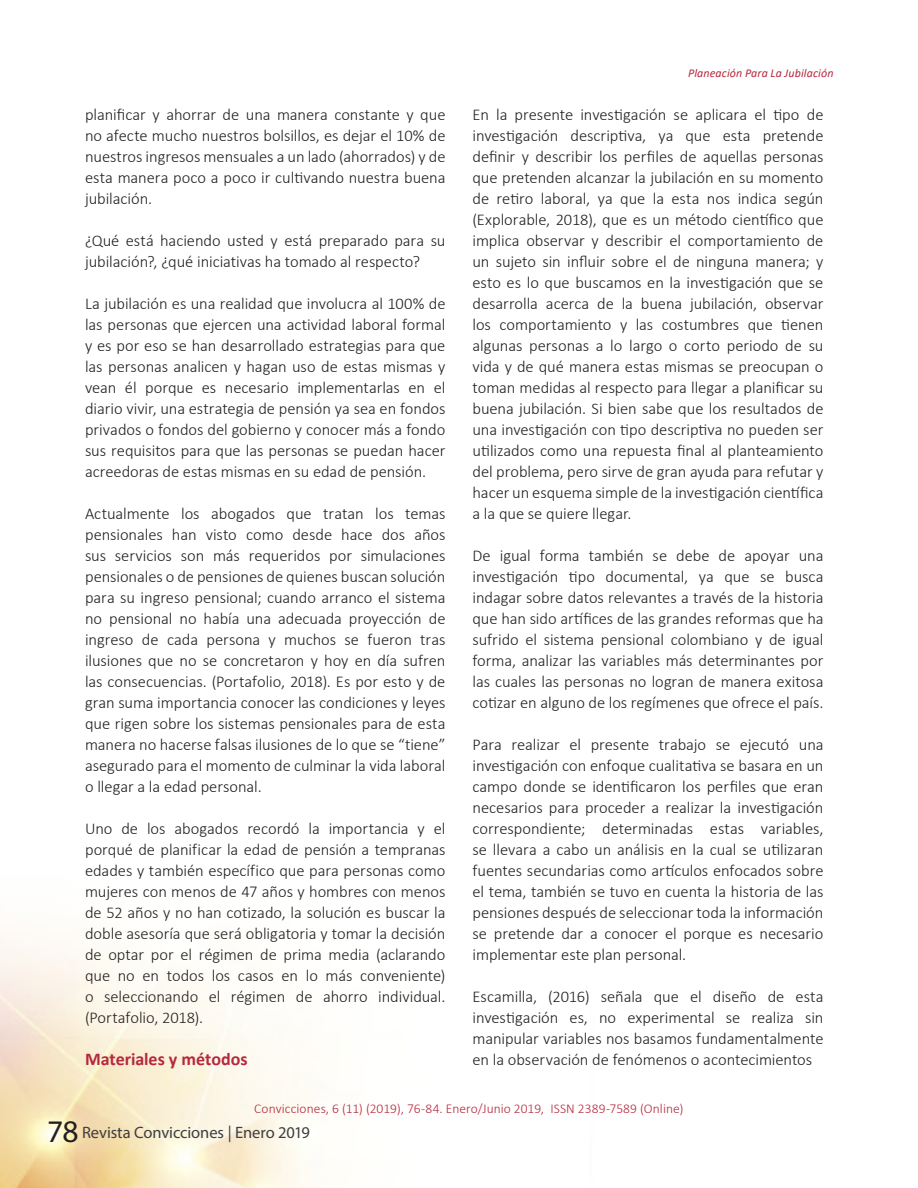
<style>
.page{position:relative;width:918px;height:1188px;background:#fff}
.page>*{position:absolute;margin:0;border:0;box-sizing:border-box;transform-origin:0 0}
.t1{font:700 18px "Calibri";color:#b5283e}
.Sub2{font:300 16.5px/21px "Calibri";letter-spacing:-.005em;color:#231f20;text-align:justify}
.t2{font:16.5px "Myriad Pro";letter-spacing:-.005em;color:#3e3e3f}
.Sub2-2{font:300 13.5px "Calibri";letter-spacing:.005em;color:#b5283e}
.titulo{font:italic 12px "Calibri";letter-spacing:.01em;color:#b5283e}
.s1{font-size:31.5px;color:#231f20}
</style>
<div class="page">
<img style="left:0;top:936px;width:311px;height:252px">
<p class="Sub2" style="left:85px;top:104px;width:362px">planificar y ahorrar de una manera constante y que no afecte mucho nuestros bolsillos, es dejar el 10% de nuestros ingresos mensuales a un lado (ahorrados) y de esta manera poco a poco ir cultivando nuestra buena jubilación.</p>
<p class="Sub2" style="left:85px;top:230px;width:362px">¿Qué está haciendo usted y está preparado para su jubilación?, ¿qué iniciativas ha tomado al respecto?</p>
<p class="Sub2" style="left:85px;top:293px;width:362px">La jubilación es una realidad que involucra al 100% de las personas que ejercen una actividad laboral formal y es por eso se han desarrollado estrategias para que las personas analicen y hagan uso de estas mismas y vean él porque es necesario implementarlas en el diario vivir, una estrategia de pensión ya sea en fondos privados o fondos del gobierno y conocer más a fondo sus requisitos para que las personas se puedan hacer acreedoras de estas mismas en su edad de pensión.</p>
<p class="Sub2" style="left:85px;top:503px;width:362px">Actualmente los abogados que tratan los temas pensionales han visto como desde hace dos años sus servicios son más requeridos por simulaciones pensionales o de pensiones de quienes buscan solución para su ingreso pensional; cuando arranco el sistema no pensional no había una adecuada proyección de ingreso de cada persona y muchos se fueron tras ilusiones que no se concretaron y hoy en día sufren las consecuencias. (Portafolio, 2018). Es por esto y de gran suma importancia conocer las condiciones y leyes que rigen sobre los sistemas pensionales para de esta manera no hacerse falsas ilusiones de lo que se “tiene” asegurado para el momento de culminar la vida laboral o llegar a la edad personal.</p>
<p class="Sub2" style="left:85px;top:818px;width:362px">Uno de los abogados recordó la importancia y el porqué de planificar la edad de pensión a tempranas edades y también específico que para personas como mujeres con menos de 47 años y hombres con menos de 52 años y no han cotizado, la solución es buscar la doble asesoría que será obligatoria y tomar la decisión de optar por el régimen de prima media (aclarando que no en todos los casos en lo más conveniente) o seleccionando el régimen de ahorro individual. (Portafolio, 2018).</p>
<p class="t1" style="left:85px;top:1047px;width:164px">Materiales y métodos</p>
<p class="titulo" style="left:688px;top:65px;width:147px">Planeación Para La Jubilación</p>
<p class="Sub2" style="left:472px;top:104px;width:353px">En la presente investigación se aplicara el tipo de investigación descriptiva, ya que esta pretende definir y describir los perfiles de aquellas personas que pretenden alcanzar la jubilación en su momento de retiro laboral, ya que la esta nos indica según (Explorable, 2018), que es un método científico que implica observar y describir el comportamiento de un sujeto sin influir sobre el de ninguna manera; y esto es lo que buscamos en la investigación que se desarrolla acerca de la buena jubilación, observar los comportamiento y las costumbres que tienen algunas personas a lo largo o corto periodo de su vida y de qué manera estas mismas se preocupan o toman medidas al respecto para llegar a planificar su buena jubilación. Si bien sabe que los resultados de una investigación con tipo descriptiva no pueden ser utilizados como una repuesta final al planteamiento del problema, pero sirve de gran ayuda para refutar y hacer un esquema simple de la investigación científica a la que se quiere llegar.</p>
<p class="Sub2" style="left:472px;top:545px;width:353px">De igual forma también se debe de apoyar una investigación tipo documental, ya que se busca indagar sobre datos relevantes a través de la historia que han sido artífices de las grandes reformas que ha sufrido el sistema pensional colombiano y de igual forma, analizar las variables más determinantes por las cuales las personas no logran de manera exitosa cotizar en alguno de los regímenes que ofrece el país.</p>
<p class="Sub2" style="left:472px;top:734px;width:353px">Para realizar el presente trabajo se ejecutó una investigación con enfoque cualitativa se basara en un campo donde se identificaron los perfiles que eran necesarios para proceder a realizar la investigación correspondiente; determinadas estas variables, se llevara a cabo un análisis en la cual se utilizaran fuentes secundarias como artículos enfocados sobre el tema, también se tuvo en cuenta la historia de las pensiones después de seleccionar toda la información se pretende dar a conocer el porque es necesario implementar este plan personal.</p>
<p class="Sub2" style="left:472px;top:986px;width:353px">Escamilla, (2016) señala que el diseño de esta investigación es, no experimental se realiza sin manipular variables nos basamos fundamentalmente en la observación de fenómenos o acontecimientos</p>
<p class="Sub2-2" style="left:254px;top:1100px;width:431px">Convicciones, 6 (11) (2019), 76-84. Enero/Junio 2019, ISSN 2389-7589 (Online)</p>
<p class="t2" style="left:47px;top:1122px;width:264px"><span class="s1">78</span> Revista Convicciones | Enero 2019</p>
</div>
